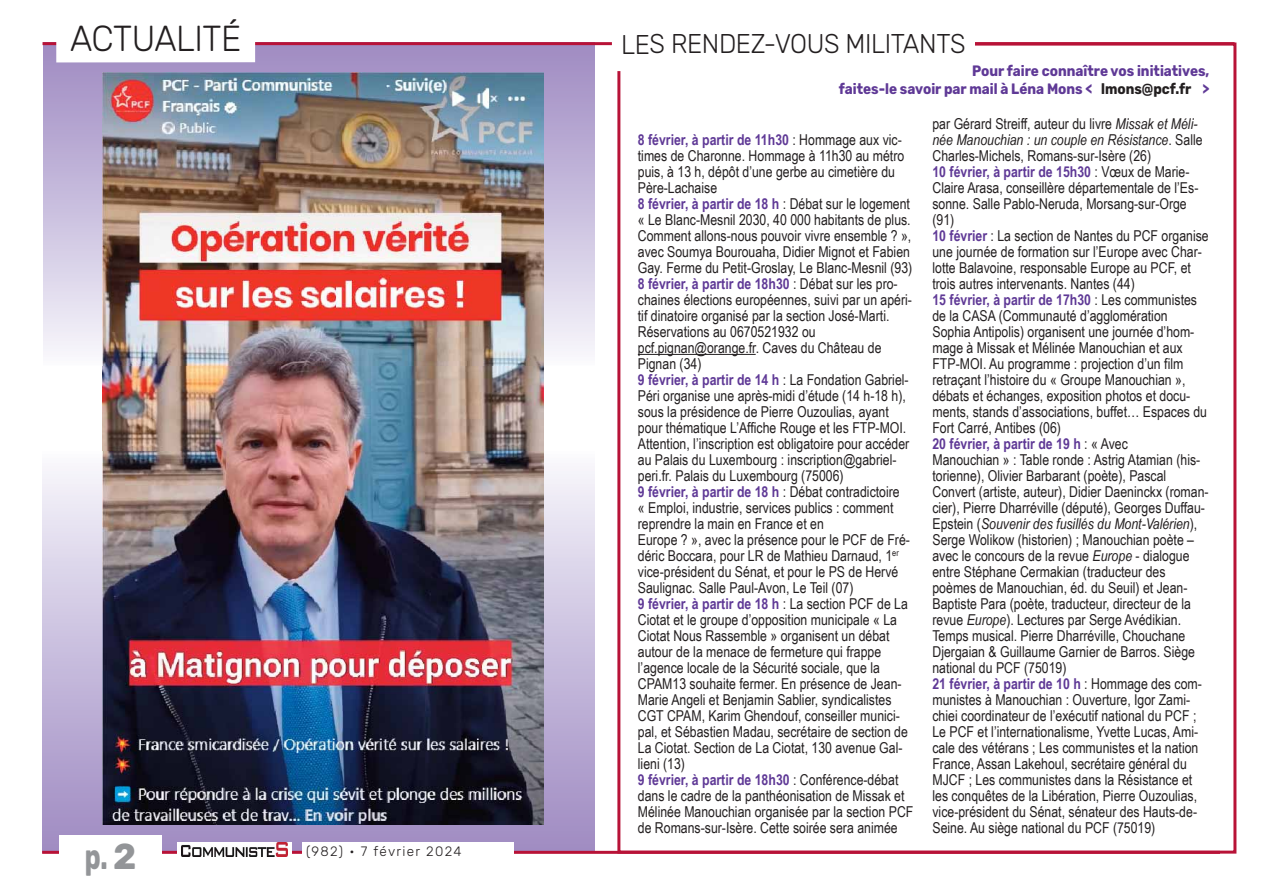
<style>
.page{position:relative;width:1263px;height:893px;background:#fff}
.page>*{position:absolute;margin:0;border:0;box-sizing:border-box;transform-origin:0 0}
.t1{font:300 36px "Rubik";letter-spacing:-.015em;color:#231f20;scale:.95 1}
.t2{font:700 36px "Rubik";color:#939598;scale:.7 1}
.t3{font:300 27px "Rubik";letter-spacing:-.015em;color:#231f20;scale:.95 1}
.t4{font:15px/16px "Arial Narrow";color:#231f20}
.t5{font:700 15px/18.5px "Rubik";color:#5f3996;text-align:right;scale:.9 1}
.t6{font:300 13.5px "Rubik";letter-spacing:.095em;color:#231f20}
.s1{color:#231f20}
.s2{font-weight:700;color:#5f3996}
.s3{font-style:italic}
</style>
<div class="page">
<svg style="left:43px;top:45px;width:552px;height:321px;background:#c2b5d8"></svg>
<div style="left:43px;top:451px;width:551px;height:402px;background:linear-gradient(to bottom,#f6f5fa,#9d88c0)"></div>
<hr style="left:42px;top:851px;width:1178px;height:3px;background:#b81237">
<hr style="left:43px;top:42px;width:1191px;height:3px;background:#b81237">
<div style="left:302px;top:843px;width:211px;height:17px;background:#fff"></div>
<div style="left:60px;top:835px;width:102px;height:46px;background:#fff"></div>
<div style="left:177px;top:842px;width:114px;height:19px;background:#fff"></div>
<img style="left:182px;top:843px;width:105px;height:14px">
<div style="left:56px;top:17px;width:199px;height:45px;background:#fff"></div>
<div style="left:612px;top:28px;width:363px;height:43px;background:#fff"></div>
<img style="left:103px;top:73px;width:440px;height:752px">
<hr style="left:638px;top:354px;width:118px;height:1px;background:#231f20">
<h1 class="t1" style="left:70px;top:17px;width:182px">ACTUALITÉ</h1>
<h1 class="t2" style="left:85px;top:835px;width:75px">p. 2</h1>
<p class="t6" style="left:306px;top:843px;width:157px">(982) • 7 février 2024</p>
<h2 class="t3" style="left:621px;top:28px;width:364px">LES RENDEZ-VOUS MILITANTS</h2>
<p class="t5" style="left:839px;top:62px;width:413px">Pour faire connaître vos initiatives,<br>faites-le savoir par mail à Léna Mons &lt; <span class="s1">lmons@pcf.fr</span> &gt;</p>
<p class="t4" style="left:638px;top:131px;width:277px"><span class="s2">8 février, à partir de 11h30</span> : Hommage aux vic&shy;times de Charonne. Hommage à 11h30 au métro puis, à 13 h, dépôt d’une gerbe au cimetière du Père-Lachaise<br><span class="s2">8 février, à partir de 18 h</span> : Débat sur le logement « Le Blanc-Mesnil 2030, 40 000 habitants de plus.<br>Comment allons-nous pouvoir vivre ensemble ? », avec Soumya Bourouaha, Didier Mignot et Fabien Gay. Ferme du Petit-Groslay, Le Blanc-Mesnil (93)<br><span class="s2">8 février, à partir de 18h30</span> : Débat sur les pro&shy;chaines élections européennes, suivi par un apéri&shy;tif dinatoire organisé par la section José-Marti.<br>Réservations au 0670521932 ou pcf.pignan@orange.fr. Caves du Château de Pignan (34)<br><span class="s2">9 février, à partir de 14 h</span> : La Fondation Gabriel-Péri organise une après-midi d’étude (14 h-18 h), sous la présidence de Pierre Ouzoulias, ayant pour thématique L’Affiche Rouge et les FTP-MOI.<br>Attention, l’inscription est obligatoire pour accéder au Palais du Luxembourg : inscription@gabriel&shy;peri.fr. Palais du Luxembourg (75006)<br><span class="s2">9 février, à partir de 18 h</span> : Débat contradictoire<br>« Emploi, industrie, services publics : comment reprendre la main en France et en<br>Europe ? », avec la présence pour le PCF de Fré&shy;déric Boccara, pour LR de Mathieu Darnaud, 1<sup>er </sup>vice-président du Sénat, et pour le PS de Hervé Saulignac. Salle Paul-Avon, Le Teil (07)<br><span class="s2">9 février, à partir de 18 h</span> : La section PCF de La Ciotat et le groupe d’opposition municipale « La Ciotat Nous Rassemble » organisent un débat autour de la menace de fermeture qui frappe l’agence locale de la Sécurité sociale, que la CPAM13 souhaite fermer. En présence de Jean-Marie Angeli et Benjamin Sablier, syndicalistes CGT CPAM, Karim Ghendouf, conseiller munici&shy;pal, et Sébastien Madau, secrétaire de section de La Ciotat. Section de La Ciotat, 130 avenue Gal&shy;lieni (13)<br><span class="s2">9 février, à partir de 18h30</span> : Conférence-débat dans le cadre de la panthéonisation de Missak et Mélinée Manouchian organisée par la section PCF de Romans-sur-Isère. Cette soirée sera animée</p>
<p class="t4" style="left:932px;top:115px;width:278px">par Gérard Streiff, auteur du livre <span class="s3">Missak et Méli&shy;née Manouchian : un couple en Résistance</span>. Salle Charles-Michels, Romans-sur-Isère (26)<br><span class="s2">10 février, à partir de 15h30</span> : Vœux de Marie-Claire Arasa, conseillère départementale de l’Es&shy;sonne. Salle Pablo-Neruda, Morsang-sur-Orge (91)<br><span class="s2">10 février</span> : La section de Nantes du PCF organise une journée de formation sur l’Europe avec Char&shy;lotte Balavoine, responsable Europe au PCF, et trois autres intervenants. Nantes (44)<br><span class="s2">15 février, à partir de 17h30</span> : Les communistes de la CASA (Communauté d’agglomération Sophia Antipolis) organisent une journée d’hom&shy;mage à Missak et Mélinée Manouchian et aux FTP-MOI. Au programme : projection d’un film retraçant l’histoire du « Groupe Manouchian », débats et échanges, exposition photos et docu&shy;ments, stands d’associations, buffet… Espaces du Fort Carré, Antibes (06)<br><span class="s2">20 février, à partir de 19 h</span> : « Avec<br>Manouchian » : Table ronde : Astrig Atamian (his&shy;torienne), Olivier Barbarant (poète), Pascal Convert (artiste, auteur), Didier Daeninckx (roman&shy;cier), Pierre Dharréville (député), Georges Duffau-Epstein (<span class="s3">Souvenir des fusillés du Mont-Valérien</span>), Serge Wolikow (historien) ; Manouchian poète – avec le concours de la revue <span class="s3">Europe</span> - dialogue entre Stéphane Cermakian (traducteur des poèmes de Manouchian, éd. du Seuil) et Jean-Baptiste Para (poète, traducteur, directeur de la revue <span class="s3">Europe</span>). Lectures par Serge Avédikian.<br>Temps musical. Pierre Dharréville, Chouchane Djergaian &amp; Guillaume Garnier de Barros. Siège national du PCF (75019)<br><span class="s2">21 février, à partir de 10 h</span> : Hommage des com&shy;munistes à Manouchian : Ouverture, Igor Zami&shy;chiei coordinateur de l’exécutif national du PCF ; Le PCF et l’internationalisme, Yvette Lucas, Ami&shy;cale des vétérans ; Les communistes et la nation France, Assan Lakehoul, secrétaire général du MJCF ; Les communistes dans la Résistance et les conquêtes de la Libération, Pierre Ouzoulias, vice-président du Sénat, sénateur des Hauts-de-Seine. Au siège national du PCF (75019)</p>
</div>
